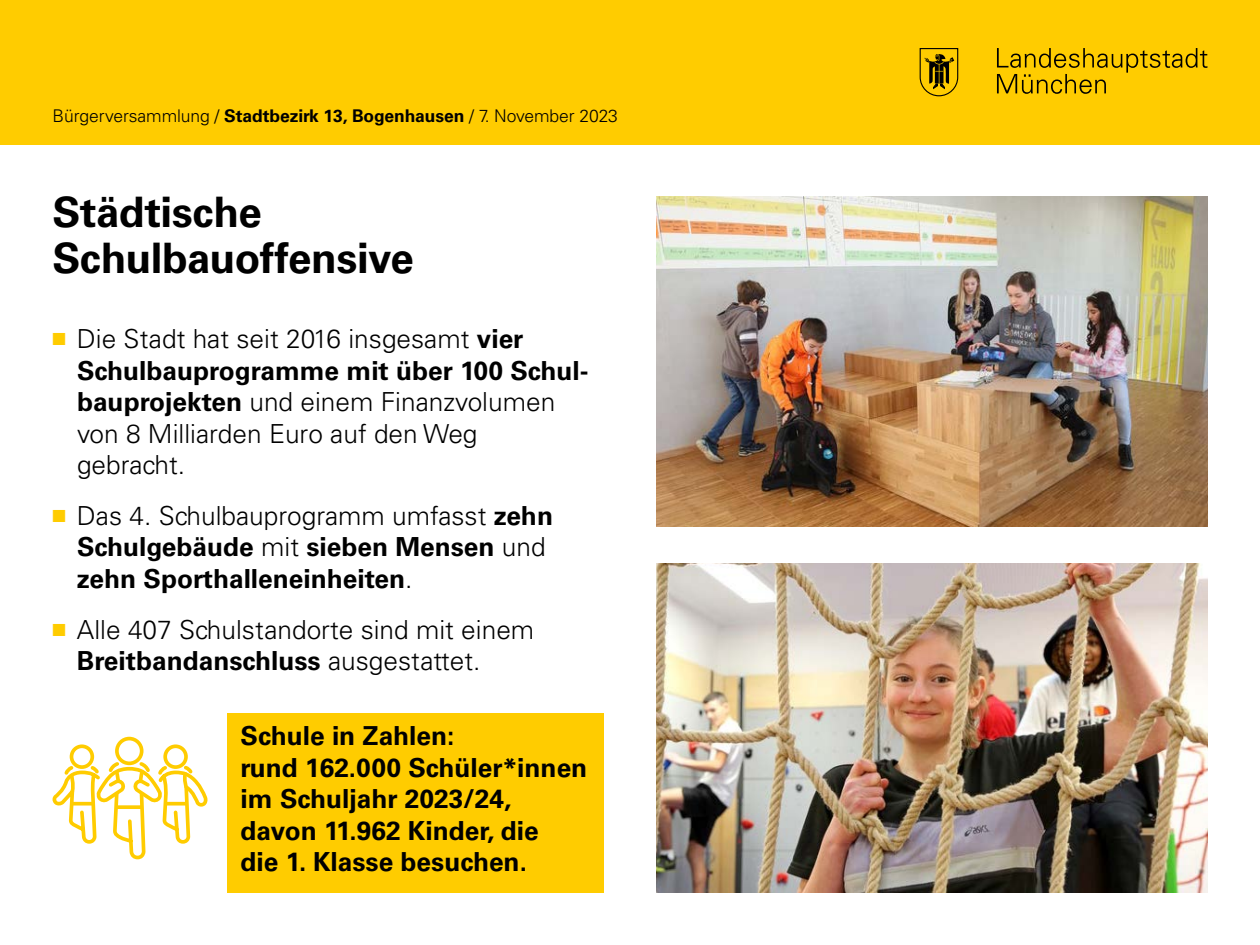
<style>
.page{position:relative;width:1260px;height:945px;background:#fff}
.page>*{position:absolute;margin:0;border:0;box-sizing:border-box;transform-origin:0 0}
.H1_A{font:700 42px/45.5px "Univers LT Std";letter-spacing:-.01em;color:#000}
.P_Copy_light_Liste_A{font:300 26.25px/31.5px "Univers LT Std";color:#000}
.P_Copy_bold_A{font:700 26.25px/31.5px "Univers LT Std";color:#000}
.P_Copy_light_Liste_A-2{font:700 26.25px/31.5px "Univers LT Std";color:#000}
.t1{font:300 17.5px "Univers LT Std";letter-spacing:-.005em;color:#000}
.s1{font-weight:700}
.s2{color:#fc0}
.s3{font-weight:300}
</style>
<div class="page">
<div style="left:0;top:0;width:1260px;height:144px;background:#fc0"></div>
<svg style="left:997px;top:48px;width:211px;height:46px"></svg>
<svg style="left:919px;top:48px;width:40px;height:49px"></svg>
<img style="left:656px;top:197px;width:552px;height:329px">
<img style="left:656px;top:563px;width:552px;height:329px">
<div style="left:228px;top:713px;width:376px;height:179px;background:#fc0"></div>
<svg style="left:52px;top:736px;width:156px;height:124px"></svg>
<p class="t1" style="left:52px;top:105px;width:567px">Bürgerversammlung / <span class="s1">Stadtbezirk 13, Bogenhausen</span> / 7. November 2023</p>
<h1 class="H1_A" style="left:52px;top:190px;width:363px">Städtische<br>Schulbauoffensive</h1>
<p class="P_Copy_light_Liste_A" style="left:77px;top:323px;width:513px;text-indent:-24px"><span class="s2">■</span> Die Stadt hat seit 2016 insgesamt <span class="s1">vier<br>Schulbauprogramme mit über 100 Schul&shy;bauprojekten</span> und einem Finanzvolumen von 8 Milliarden Euro auf den Weg gebracht.</p>
<p class="P_Copy_light_Liste_A-2" style="left:77px;top:500px;width:478px;text-indent:-24px"><span class="s2">■</span> <span class="s3">Das 4. Schulbauprogramm umfasst</span> zehn<br>Schulgebäude <span class="s3">mit</span> sieben Mensen <span class="s3">und </span>zehn Sporthalleneinheiten<span class="s3">.</span></p>
<p class="P_Copy_light_Liste_A" style="left:77px;top:613px;width:459px;text-indent:-24px"><span class="s2">■</span> Alle 407 Schulstandorte sind mit einem<br><span class="s1">Breitbandanschluss</span> ausgestattet.</p>
<p class="P_Copy_bold_A" style="left:241px;top:720px;width:348px">Schule in Zahlen:<br>rund 162.000 Schüler*innen im Schuljahr 2023/24, davon 11.962 Kinder, die<br>die 1. Klasse besuchen.</p>
</div>
